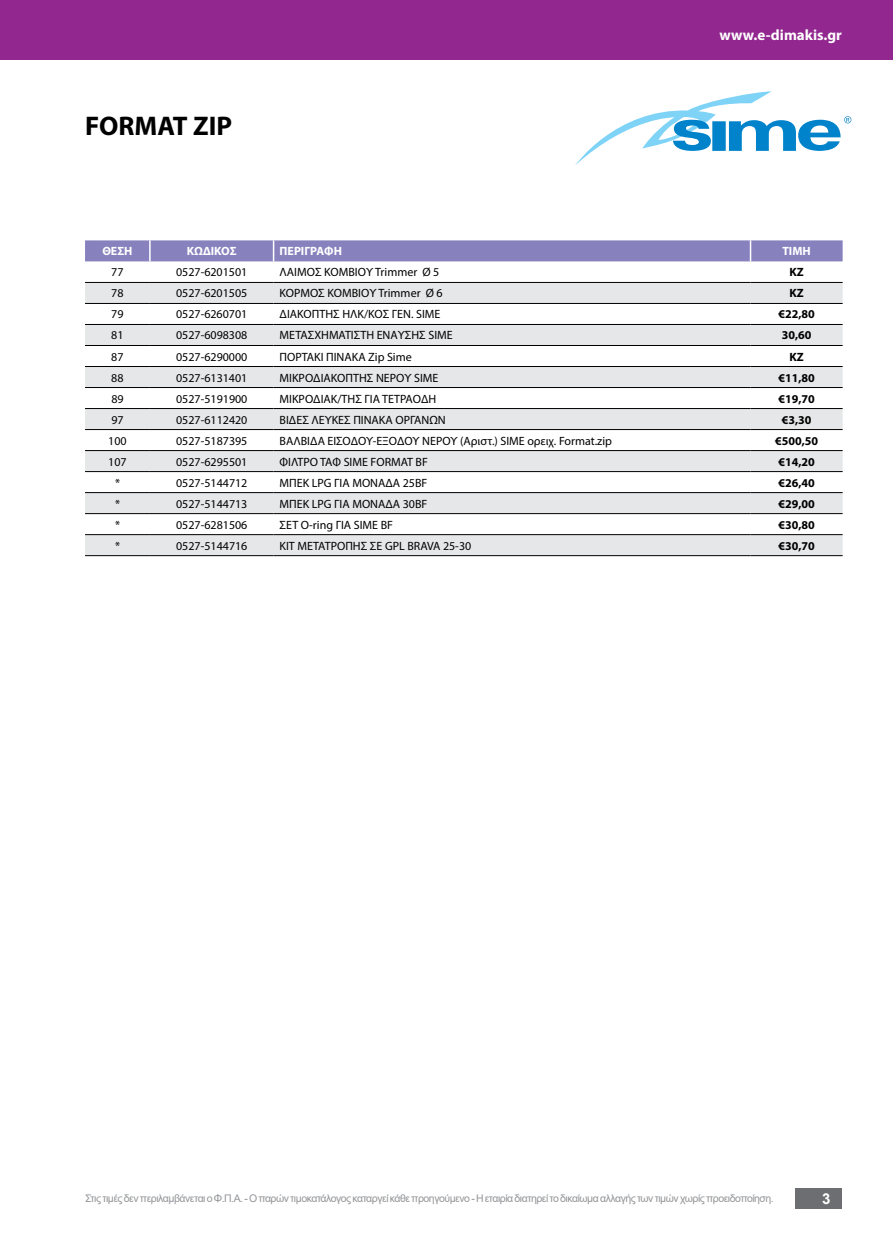
<style>
.page{position:relative;width:893px;height:1234px;background:#fff}
.page>*{position:absolute;margin:0;border:0;box-sizing:border-box;transform-origin:0 0}
.t1{font:700 27px "Myriad Pro";color:#000}
.t2{font:700 15px "Myriad Pro";color:#fff}
.t3{font:700 15px "Arial";color:#fff}
.t4{font:12px "Myriad Pro";color:#000}
.t5{font:700 12px "Myriad Pro";color:#000}
.t6{font:700 12px "Myriad Pro";color:#fff}
.t7{font:10.5px "Arial";letter-spacing:-.045em;color:#939598}
</style>
<div class="page">
<div style="left:0;top:0;width:893px;height:60px;background:#92278f"></div>
<div style="left:795px;top:1188px;width:47px;height:20px;background:#6d6e71"></div>
<svg style="left:575px;top:91px;width:276px;height:74px"></svg>
<svg style="left:85px;top:283px;width:758px;height:272px;fill:#e6e7e8"></svg>
<hr style="left:85px;top:282px;width:65px;height:1px;background:#000">
<hr style="left:85px;top:303px;width:65px;height:1px;background:#000">
<hr style="left:85px;top:324px;width:65px;height:1px;background:#000">
<hr style="left:85px;top:345px;width:65px;height:1px;background:#000">
<hr style="left:85px;top:366px;width:65px;height:1px;background:#000">
<hr style="left:85px;top:387px;width:65px;height:1px;background:#000">
<hr style="left:85px;top:408px;width:65px;height:1px;background:#000">
<hr style="left:85px;top:429px;width:65px;height:1px;background:#000">
<hr style="left:85px;top:450px;width:65px;height:1px;background:#000">
<hr style="left:85px;top:471px;width:65px;height:1px;background:#000">
<hr style="left:85px;top:492px;width:65px;height:1px;background:#000">
<hr style="left:85px;top:513px;width:65px;height:1px;background:#000">
<hr style="left:85px;top:534px;width:65px;height:1px;background:#000">
<hr style="left:85px;top:555px;width:65px;height:1px;background:#000">
<hr style="left:150px;top:282px;width:124px;height:1px;background:#000">
<hr style="left:150px;top:303px;width:124px;height:1px;background:#000">
<hr style="left:150px;top:324px;width:124px;height:1px;background:#000">
<hr style="left:150px;top:345px;width:124px;height:1px;background:#000">
<hr style="left:150px;top:366px;width:124px;height:1px;background:#000">
<hr style="left:150px;top:387px;width:124px;height:1px;background:#000">
<hr style="left:150px;top:408px;width:124px;height:1px;background:#000">
<hr style="left:150px;top:429px;width:124px;height:1px;background:#000">
<hr style="left:150px;top:450px;width:124px;height:1px;background:#000">
<hr style="left:150px;top:471px;width:124px;height:1px;background:#000">
<hr style="left:150px;top:492px;width:124px;height:1px;background:#000">
<hr style="left:150px;top:513px;width:124px;height:1px;background:#000">
<hr style="left:150px;top:534px;width:124px;height:1px;background:#000">
<hr style="left:150px;top:555px;width:124px;height:1px;background:#000">
<hr style="left:274px;top:282px;width:476px;height:1px;background:#000">
<hr style="left:274px;top:303px;width:476px;height:1px;background:#000">
<hr style="left:274px;top:324px;width:476px;height:1px;background:#000">
<hr style="left:274px;top:345px;width:476px;height:1px;background:#000">
<hr style="left:274px;top:366px;width:476px;height:1px;background:#000">
<hr style="left:274px;top:387px;width:476px;height:1px;background:#000">
<hr style="left:274px;top:408px;width:476px;height:1px;background:#000">
<hr style="left:274px;top:429px;width:476px;height:1px;background:#000">
<hr style="left:274px;top:450px;width:476px;height:1px;background:#000">
<hr style="left:274px;top:471px;width:476px;height:1px;background:#000">
<hr style="left:274px;top:492px;width:476px;height:1px;background:#000">
<hr style="left:274px;top:513px;width:476px;height:1px;background:#000">
<hr style="left:274px;top:534px;width:476px;height:1px;background:#000">
<hr style="left:274px;top:555px;width:476px;height:1px;background:#000">
<hr style="left:750px;top:282px;width:93px;height:1px;background:#000">
<hr style="left:750px;top:303px;width:93px;height:1px;background:#000">
<hr style="left:750px;top:324px;width:93px;height:1px;background:#000">
<hr style="left:750px;top:345px;width:93px;height:1px;background:#000">
<hr style="left:750px;top:366px;width:93px;height:1px;background:#000">
<hr style="left:750px;top:387px;width:93px;height:1px;background:#000">
<hr style="left:750px;top:408px;width:93px;height:1px;background:#000">
<hr style="left:750px;top:429px;width:93px;height:1px;background:#000">
<hr style="left:750px;top:450px;width:93px;height:1px;background:#000">
<hr style="left:750px;top:471px;width:93px;height:1px;background:#000">
<hr style="left:750px;top:492px;width:93px;height:1px;background:#000">
<hr style="left:750px;top:513px;width:93px;height:1px;background:#000">
<hr style="left:750px;top:534px;width:93px;height:1px;background:#000">
<hr style="left:750px;top:555px;width:93px;height:1px;background:#000">
<div style="left:85px;top:240px;width:758px;height:21px;background:#8781bd"></div>
<h1 class="t1" style="left:85px;top:108px;width:149px">FORMAT ZIP</h1>
<p class="t2" style="left:720px;top:25px;width:124px">www.e-dimakis.gr</p>
<p class="t6" style="left:102px;top:243px;width:32px">ΘΕΣΗ</p>
<p class="t6" style="left:187px;top:243px;width:52px">ΚΩΔΙΚΟΣ</p>
<p class="t6" style="left:280px;top:243px;width:64px">ΠΕΡΙΓΡΑΦΗ</p>
<p class="t6" style="left:782px;top:243px;width:30px">ΤΙΜΗ</p>
<p class="t4" style="left:111px;top:265px;width:14px">77</p>
<p class="t4" style="left:176px;top:265px;width:73px">0527-6201501</p>
<p class="t4" style="left:280px;top:265px;width:161px">ΛΑΙΜΟΣ ΚΟΜΒΙΟΥ Trimmer Ø 5</p>
<p class="t5" style="left:789px;top:264px;width:16px">ΚΖ</p>
<p class="t4" style="left:111px;top:286px;width:14px">78</p>
<p class="t4" style="left:176px;top:286px;width:73px">0527-6201505</p>
<p class="t4" style="left:280px;top:286px;width:165px">ΚΟΡΜΟΣ ΚΟΜΒΙΟΥ Trimmer Ø 6</p>
<p class="t5" style="left:789px;top:285px;width:16px">ΚΖ</p>
<p class="t4" style="left:111px;top:307px;width:14px">79</p>
<p class="t4" style="left:176px;top:307px;width:73px">0527-6260701</p>
<p class="t4" style="left:280px;top:307px;width:162px">ΔΙΑΚΟΠΤΗΣ ΗΛΚ/ΚΟΣ ΓΕΝ. SIME</p>
<p class="t5" style="left:778px;top:306px;width:38px">€22,80</p>
<p class="t4" style="left:111px;top:328px;width:14px">81</p>
<p class="t4" style="left:176px;top:328px;width:73px">0527-6098308</p>
<p class="t4" style="left:280px;top:328px;width:175px">ΜΕΤΑΣΧΗΜΑΤΙΣΤΗ ΕΝΑΥΣΗΣ SIME</p>
<p class="t5" style="left:782px;top:327px;width:31px">30,60</p>
<p class="t4" style="left:111px;top:349px;width:14px">87</p>
<p class="t4" style="left:176px;top:349px;width:73px">0527-6290000</p>
<p class="t4" style="left:280px;top:349px;width:134px">ΠΟΡΤΑΚΙ ΠΙΝΑΚΑ Zip Sime</p>
<p class="t5" style="left:789px;top:348px;width:16px">ΚΖ</p>
<p class="t4" style="left:111px;top:370px;width:14px">88</p>
<p class="t4" style="left:176px;top:370px;width:73px">0527-6131401</p>
<p class="t4" style="left:280px;top:370px;width:160px">ΜΙΚΡΟΔΙΑΚΟΠΤΗΣ ΝΕΡΟΥ SIME</p>
<p class="t5" style="left:778px;top:369px;width:38px">€11,80</p>
<p class="t4" style="left:111px;top:391px;width:14px">89</p>
<p class="t4" style="left:176px;top:391px;width:73px">0527-5191900</p>
<p class="t4" style="left:280px;top:391px;width:158px">ΜΙΚΡΟΔΙΑΚ/ΤΗΣ ΓΙΑ ΤΕΤΡΑΟΔΗ</p>
<p class="t5" style="left:778px;top:390px;width:38px">€19,70</p>
<p class="t4" style="left:111px;top:412px;width:14px">97</p>
<p class="t4" style="left:176px;top:412px;width:73px">0527-6112420</p>
<p class="t4" style="left:280px;top:412px;width:168px">ΒΙΔΕΣ ΛΕΥΚΕΣ ΠΙΝΑΚΑ ΟΡΓΑΝΩΝ</p>
<p class="t5" style="left:782px;top:411px;width:31px">€3,30</p>
<p class="t4" style="left:108px;top:433px;width:20px">100</p>
<p class="t4" style="left:176px;top:433px;width:73px">0527-5187395</p>
<p class="t4" style="left:280px;top:433px;width:334px">ΒΑΛΒΙΔΑ ΕΙΣΟΔΟΥ-ΕΞΟΔΟΥ ΝΕΡΟΥ (Αριστ.) SIME ορειχ. Format.zip</p>
<p class="t5" style="left:775px;top:432px;width:45px">€500,50</p>
<p class="t4" style="left:108px;top:454px;width:20px">107</p>
<p class="t4" style="left:176px;top:454px;width:73px">0527-6295501</p>
<p class="t4" style="left:280px;top:454px;width:150px">ΦΙΛΤΡΟ ΤΑΦ SIME FORMAT BF</p>
<p class="t5" style="left:778px;top:453px;width:38px">€14,20</p>
<p class="t4" style="left:115px;top:475px;width:6px">*</p>
<p class="t4" style="left:176px;top:475px;width:73px">0527-5144712</p>
<p class="t4" style="left:280px;top:475px;width:149px">ΜΠΕΚ LPG ΓΙΑ ΜΟΝΑΔΑ 25BF</p>
<p class="t5" style="left:778px;top:474px;width:38px">€26,40</p>
<p class="t4" style="left:115px;top:496px;width:6px">*</p>
<p class="t4" style="left:176px;top:496px;width:73px">0527-5144713</p>
<p class="t4" style="left:280px;top:496px;width:149px">ΜΠΕΚ LPG ΓΙΑ ΜΟΝΑΔΑ 30BF</p>
<p class="t5" style="left:778px;top:495px;width:38px">€29,00</p>
<p class="t4" style="left:115px;top:517px;width:6px">*</p>
<p class="t4" style="left:176px;top:517px;width:73px">0527-6281506</p>
<p class="t4" style="left:280px;top:517px;width:115px">ΣΕΤ Ο-ring ΓΙΑ SIME BF</p>
<p class="t5" style="left:778px;top:516px;width:38px">€30,80</p>
<p class="t4" style="left:115px;top:538px;width:6px">*</p>
<p class="t4" style="left:176px;top:538px;width:73px">0527-5144716</p>
<p class="t4" style="left:280px;top:538px;width:193px">ΚΙΤ ΜΕΤΑΤΡΟΠΗΣ ΣΕ GPL BRAVA 25-30</p>
<p class="t5" style="left:778px;top:537px;width:38px">€30,70</p>
<p class="t7" style="left:85px;top:1190px;width:690px">Στις τιμές δεν περιλαμβάνεται ο Φ.Π.Α. - Ο παρών τιμοκατάλογος καταργεί κάθε προηγούμενο - Η εταιρία διατηρεί το δικαίωμα αλλαγής των τιμών χωρίς προειδοποίηση.</p>
<p class="t3" style="left:822px;top:1187px;width:10px">3</p>
</div>
